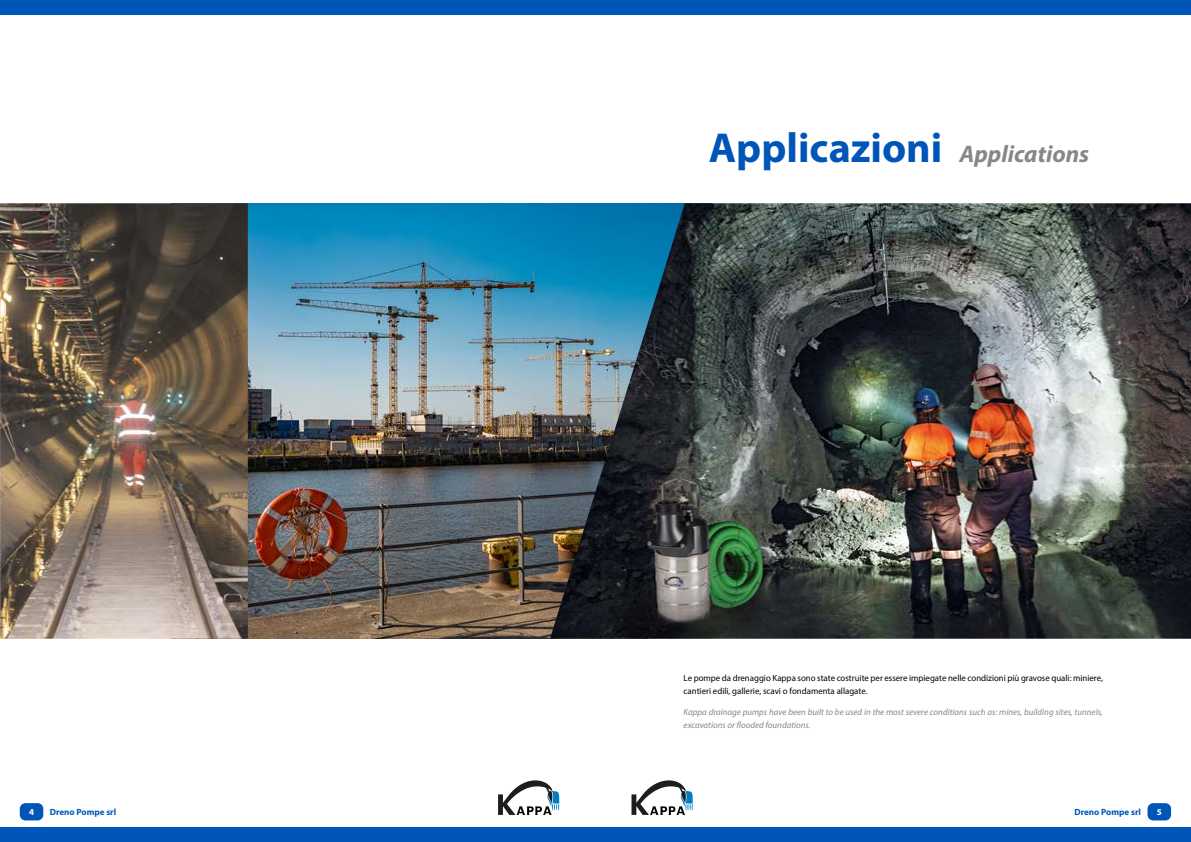
<style>
.page{position:relative;width:1191px;height:842px;background:#fff}
.page>*{position:absolute;margin:0;border:0;box-sizing:border-box;transform-origin:0 0}
.t1{font:700 42px "Myriad Pro";color:#0055b8}
.t2{font:9px/13px "Myriad Pro";color:#000}
.t3{font:italic 9px/13px "Myriad Pro";color:#878787}
.t4{font:700 9px "Myriad Pro";color:#0055b8}
.t5{font:700 9px "Myriad Pro";color:#fff}
.s1{font-style:italic;font-size:24px;color:#878787}
</style>
<div class="page">
<div style="left:0;top:827px;width:1191px;height:15px;background:#0055b8"></div>
<div style="left:20px;top:803px;width:23px;height:17px;background:#0055b8;border-radius:6px"></div>
<div style="left:1147px;top:803px;width:24px;height:17px;background:#0055b8;border-radius:6px"></div>
<svg style="left:498px;top:780px;width:61px;height:35px"></svg>
<svg style="left:631px;top:780px;width:62px;height:35px"></svg>
<div style="left:0;top:0;width:1191px;height:15px;background:#0055b8"></div>
<img style="left:248px;top:203px;width:302px;height:436px">
<img style="left:0;top:203px;width:248px;height:436px">
<img style="left:550px;top:203px;width:641px;height:436px">
<h1 class="t1" style="left:709px;top:124px;width:382px">Applicazioni <span class="s1">Applications</span></h1>
<p class="t2" style="left:683px;top:672px;width:421px">Le pompe da drenaggio Kappa sono state costruite per essere impiegate nelle condizioni più gravose quali: miniere, cantieri edili, gallerie, scavi o fondamenta allagate.</p>
<p class="t3" style="left:683px;top:705px;width:421px">Kappa drainage pumps have been built to be used in the most severe conditions such as: mines, building sites, tunnels, excavations or flooded foundations.</p>
<p class="t5" style="left:29px;top:807px;width:6px">4</p>
<p class="t4" style="left:50px;top:807px;width:68px">Dreno Pompe srl</p>
<p class="t4" style="left:1074px;top:807px;width:68px">Dreno Pompe srl</p>
<p class="t5" style="left:1156px;top:807px;width:6px">5</p>
</div>
